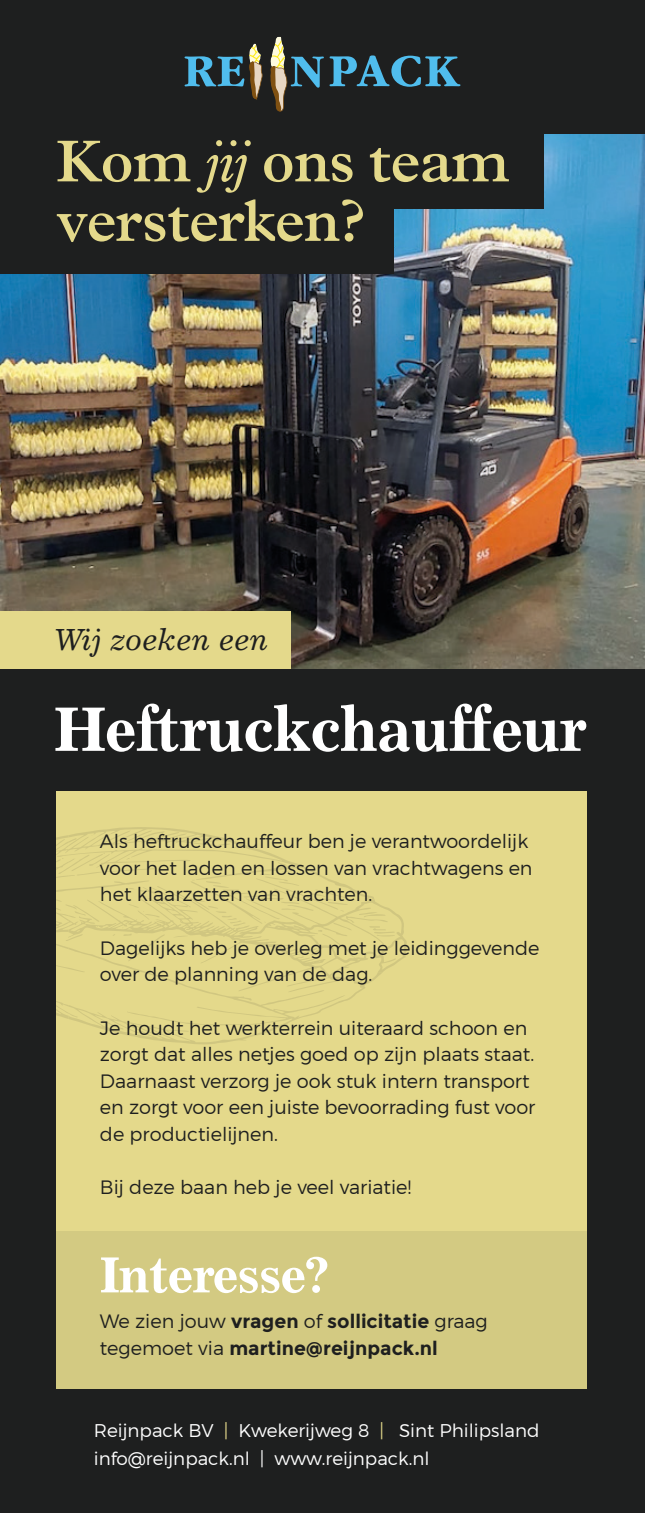
<style>
.page{position:relative;width:645px;height:1513px;background:#fff}
.page>*{position:absolute;margin:0;border:0;box-sizing:border-box;transform-origin:0 0}
.t1{font:700 63.18px "Excelsior LT Std";letter-spacing:-.02em;color:#fff}
.t2{font:700 51.1px "Excelsior LT Std";letter-spacing:-.02em;color:#fff}
.t3{font:italic 30.62px "Excelsior LT Std";color:#1e1f1f}
.t4{font:300 19.25px/26.6px "Montserrat";color:#1e1f1f}
.t5{font:700 19.25px "Montserrat";color:#1e1f1f}
.t6{font:300 18.38px "Montserrat";color:#fff}
.s1{font-weight:300}
.s2{color:#e4d98b}
</style>
<div class="page">
<img style="left:0;top:134px;width:645px;height:535px">
<div style="left:0;top:162px;width:393px;height:112px;background:#1e1f1f"></div>
<div style="left:0;top:669px;width:645px;height:844px;background:#1e1f1f"></div>
<div style="left:0;top:611px;width:290px;height:58px;background:#e4d98b"></div>
<div style="left:0;top:0;width:645px;height:134px;background:#1e1f1f"></div>
<div style="left:0;top:121px;width:543px;height:88px;background:#1e1f1f"></div>
<svg style="left:57px;top:199px;width:306px;height:43px"></svg>
<svg style="left:58px;top:140px;width:451px;height:53px"></svg>
<div style="left:57px;top:791px;width:530px;height:598px;background:#e4d98b"></div>
<svg style="left:185px;top:36px;width:275px;height:76px"></svg>
<div style="left:57px;top:1231px;width:530px;height:158px;background:#d3ca82"></div>
<svg style="left:56px;top:827px;width:351px;height:218px"></svg>
<svg style="left:56px;top:972px;width:298px;height:11px"></svg>
<svg style="left:56px;top:835px;width:339px;height:137px"></svg>
<p class="t3" style="left:54px;top:622px;width:216px">Wij zoeken een</p>
<p class="t1" style="left:54px;top:693px;width:535px">Heftruckchauffeur</p>
<p class="t4" style="left:100px;top:828px;width:434px">Als heftruckchauffeur ben je verantwoordelijk voor het laden en lossen van vrachtwagens en het klaarzetten van vrachten.</p>
<p class="t4" style="left:100px;top:934px;width:441px">Dagelijks heb je overleg met je leidinggevende over de planning van de dag.</p>
<p class="t4" style="left:100px;top:1014px;width:437px">Je houdt het werkterrein uiteraard schoon en zorgt dat alles netjes goed op zijn plaats staat.<br>Daarnaast verzorg je ook stuk intern transport en zorgt voor een juiste bevoorrading fust voor de productielijnen.</p>
<p class="t4" style="left:100px;top:1174px;width:313px">Bij deze baan heb je veel variatie!</p>
<p class="t2" style="left:100px;top:1245px;width:229px">Interesse?</p>
<p class="t5" style="left:100px;top:1310px;width:389px"><span class="s1">We zien jouw</span> vragen <span class="s1">of</span> sollicitatie <span class="s1">graag</span></p>
<p class="t5" style="left:100px;top:1337px;width:339px"><span class="s1">tegemoet via</span> martine@reijnpack.nl</p>
<p class="t6" style="left:94px;top:1419px;width:447px">Reijnpack BV <span class="s2">|</span> Kwekerijweg 8 <span class="s2">|</span> Sint Philipsland</p>
<p class="t6" style="left:94px;top:1447px;width:337px">info@reijnpack.nl | www.reijnpack.nl</p>
</div>
